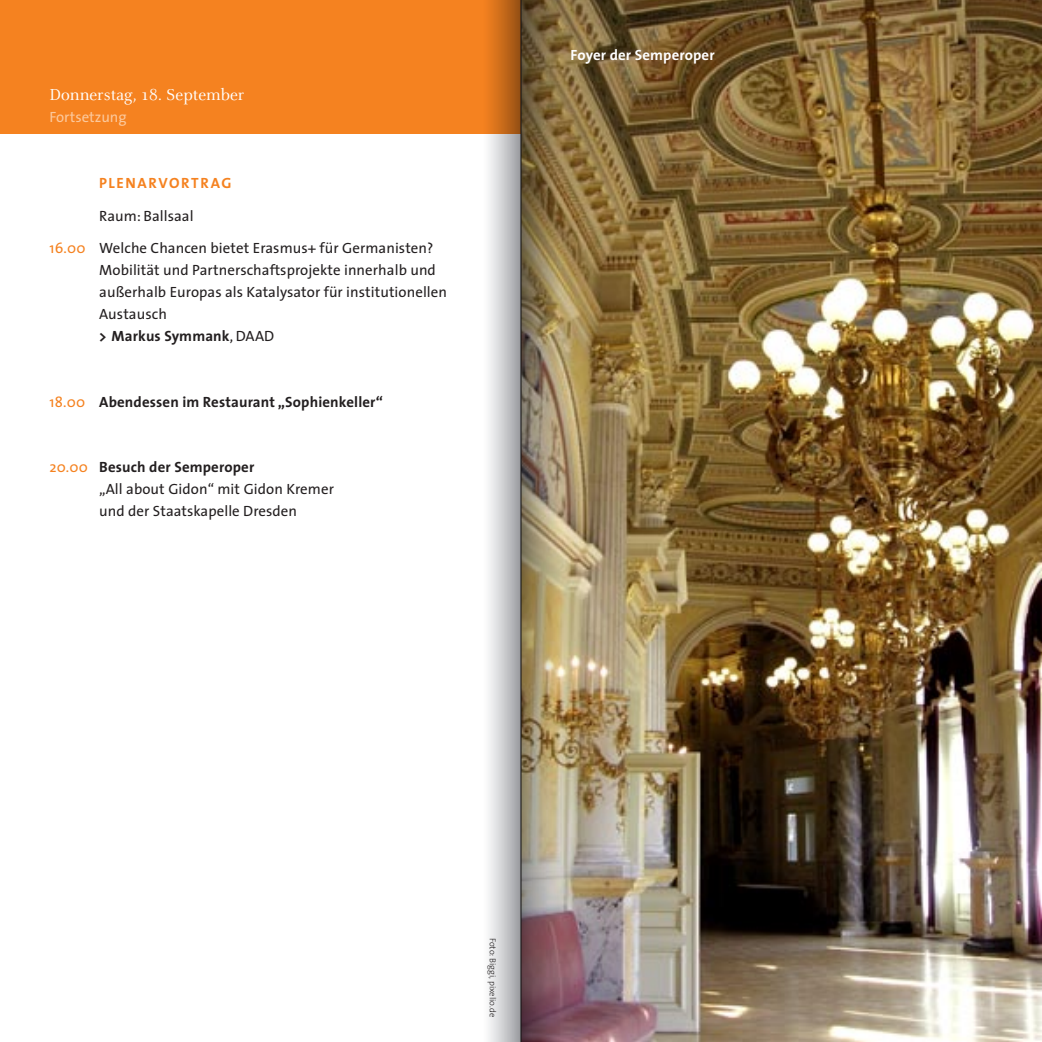
<style>
.page{position:relative;width:1042px;height:1042px;background:#fff}
.page>*{position:absolute;margin:0;border:0;box-sizing:border-box;transform-origin:0 0}
.t1{font:17.5px "Celeste";color:#fff}
.t2{font:14.88px/21.9px "The Sans";letter-spacing:.005em;color:#231f20}
.t3{font:700 14.88px "The Sans";letter-spacing:.01em;color:#231f20}
.t4{font:700 14.88px "The Sans";letter-spacing:.01em;color:#fff}
.t5{font:700 14.88px "The Sans";letter-spacing:.105em;color:#f58220}
.t6{font:14.88px "The Sans";color:#fcc89b}
.t7{font:300 8.75px "The Sans";letter-spacing:.005em;color:#231f20}
.s1{color:#f58220}
.s2{font-weight:700}
.s3{font-weight:400;color:#f58220}
</style>
<div class="page">
<img style="left:561px;top:0;width:481px;height:1042px">
<div style="left:0;top:0;width:521px;height:134px;background:#f58220"></div>
<svg style="left:488px;top:0;width:33px;height:1042px;background:#c6bbb3"></svg>
<img style="left:521px;top:0;width:40px;height:1042px">
<p class="t1" style="left:50px;top:86px;width:196px">Donnerstag, 18. September</p>
<p class="t6" style="left:50px;top:105px;width:79px">Fortsetzung</p>
<p class="t5" style="left:50px;top:170px;width:30px">P</p>
<p class="t5" style="left:109px;top:170px;width:124px">lenarvortrag</p>
<p class="t2" style="left:99px;top:204px;width:96px">Raum: Ballsaal</p>
<p class="t2" style="left:99px;top:237px;width:349px;text-indent:-50px"><span class="s1">16.00</span> Welche Chancen bietet Erasmus+ für Germanisten?<br>Mobilität und Partnerschaftsprojekte innerhalb und außerhalb Europas als Katalysator für institutionellen Austausch<br><span class="s2">&gt; Markus Symmank</span>, DAAD</p>
<p class="t3" style="left:50px;top:389px;width:335px"><span class="s3">18.00</span> Abendessen im Restaurant „Sophienkeller“</p>
<p class="t2" style="left:99px;top:456px;width:236px;text-indent:-50px"><span class="s1">20.00</span> <span class="s2">Besuch der Semperoper<br></span>„All about Gidon“ mit Gidon Kremer und der Staatskapelle Dresden</p>
<p class="t4" style="left:570px;top:43px;width:146px">Foyer der Semperoper</p>
<p class="t7" style="left:500px;top:937px;width:81px;rotate:90deg">Foto: Biggi, pixelio.de</p>
</div>
